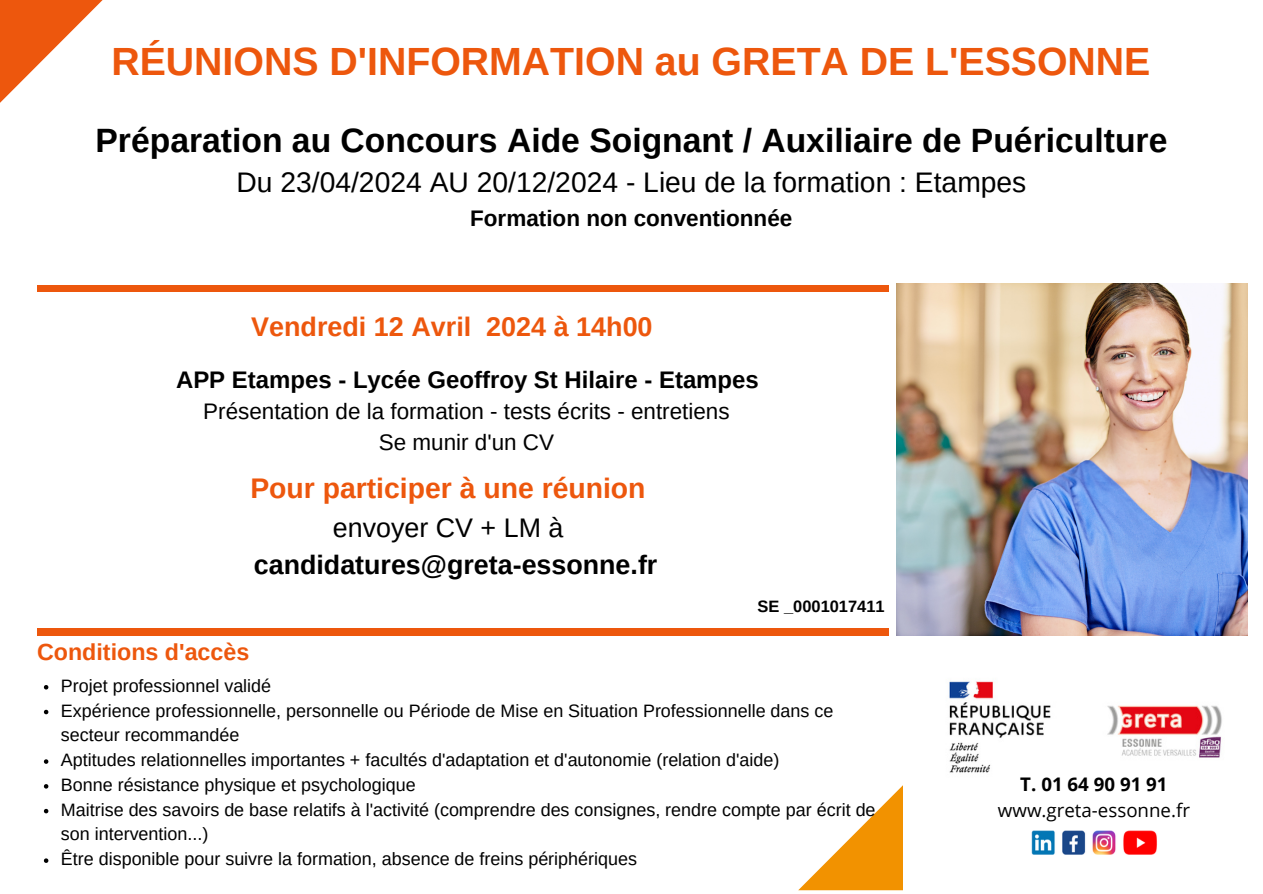
<style>
.page{position:relative;width:1263px;height:894px;background:#fff}
.page>*{position:absolute;margin:0;border:0;box-sizing:border-box;transform-origin:0 0}
.t1{font:700 39.3px "Arimo";color:#ed570d}
.t2{font:700 33.6px "Arimo";color:#000}
.t3{font:700 28.35px "Arimo";color:#ed570d}
.t4{font:28.2px "Arimo";color:#000}
.t5{font:700 27px "Arimo";color:#ed570d}
.t6{font:700 26.85px/37.2px "Arimo";color:#000;text-align:center}
.t7{font:700 24px "Arimo";color:#000}
.t8{font:700 23.25px "Arimo";color:#ed570d}
.t9{font:22.5px "Arimo";color:#000}
.t10{font:700 22.5px "Arimo";color:#000}
.t11{font:18.75px "Open Sans";color:#000}
.t12{font:700 18.75px "Open Sans";color:#000}
.t13{font:18px/24.8px "Arimo";color:#000}
.t14{font:700 16.5px "Arimo";color:#000}
.s1{font-weight:400}
</style>
<div class="page">
<svg style="left:798px;top:785px;width:105px;height:105px"></svg>
<svg style="left:0;top:0;width:103px;height:103px"></svg>
<img style="left:896px;top:284px;width:352px;height:351px">
<div style="left:37px;top:285px;width:852px;height:6px;background:#ed570d"></div>
<div style="left:37px;top:628px;width:852px;height:7px;background:#ed570d"></div>
<img style="left:949px;top:681px;width:273px;height:92px">
<img style="left:1031px;top:830px;width:126px;height:24px">
<svg style="left:44px;top:685px;width:4px;height:4px"></svg>
<svg style="left:44px;top:709px;width:4px;height:5px"></svg>
<svg style="left:44px;top:759px;width:4px;height:4px"></svg>
<svg style="left:44px;top:784px;width:4px;height:4px"></svg>
<svg style="left:44px;top:808px;width:4px;height:5px"></svg>
<svg style="left:44px;top:858px;width:4px;height:4px"></svg>
<h5 class="t1" style="left:111px;top:39px;width:1040px">RÉUNIONS D'INFORMATION au GRETA DE L'ESSONNE</h5>
<p class="t2" style="left:96px;top:121px;width:1073px">Préparation au Concours Aide Soignant / Auxiliaire de Puériculture</p>
<p class="t4" style="left:236px;top:167px;width:791px">Du 23/04/2024 AU 20/12/2024 - Lieu de la formation : Etampes</p>
<p class="t10" style="left:470px;top:206px;width:324px">Formation non conventionnée</p>
<h2 class="t5" style="left:251px;top:311px;width:403px">Vendredi 12 Avril 2024 à 14h00</h2>
<h3 class="t7" style="left:176px;top:366px;width:584px">APP Etampes - Lycée Geoffroy St Hilaire - Etampes</h3>
<h3 class="t9" style="left:203px;top:398px;width:528px">Présentation de la formation - tests écrits - entretiens</h3>
<p class="t9" style="left:379px;top:429px;width:177px">Se munir d'un CV</p>
<p class="t3" style="left:250px;top:472px;width:397px">Pour participer à une réunion</p>
<p class="t6" style="left:254px;top:508px;width:405px"><span class="s1">envoyer CV + LM à </span>candidatures@greta-essonne.fr</p>
<p class="t8" style="left:37px;top:638px;width:214px">Conditions d'accès</p>
<p class="t14" style="left:758px;top:597px;width:129px">SE _0001017411</p>
<p class="t13" style="left:61px;top:673px;width:212px">Projet professionnel validé</p>
<p class="t13" style="left:61px;top:697px;width:774px">Expérience professionnelle, personnelle ou Période de Mise en Situation Professionnelle dans ce secteur recommandée</p>
<p class="t13" style="left:61px;top:747px;width:720px">Aptitudes relationnelles importantes + facultés d'adaptation et d'autonomie (relation d'aide)</p>
<p class="t13" style="left:61px;top:772px;width:356px">Bonne résistance physique et psychologique</p>
<p class="t13" style="left:61px;top:796px;width:816px">Maitrise des savoirs de base relatifs à l'activité (comprendre des consignes, rendre compte par écrit de son intervention...)</p>
<p class="t13" style="left:61px;top:846px;width:578px">Être disponible pour suivre la formation, absence de freins périphériques</p>
<p class="t12" style="left:1020px;top:770px;width:149px">T. 01 64 90 91 91</p>
<p class="t11" style="left:998px;top:796px;width:194px">www.greta-essonne.fr</p>
</div>
